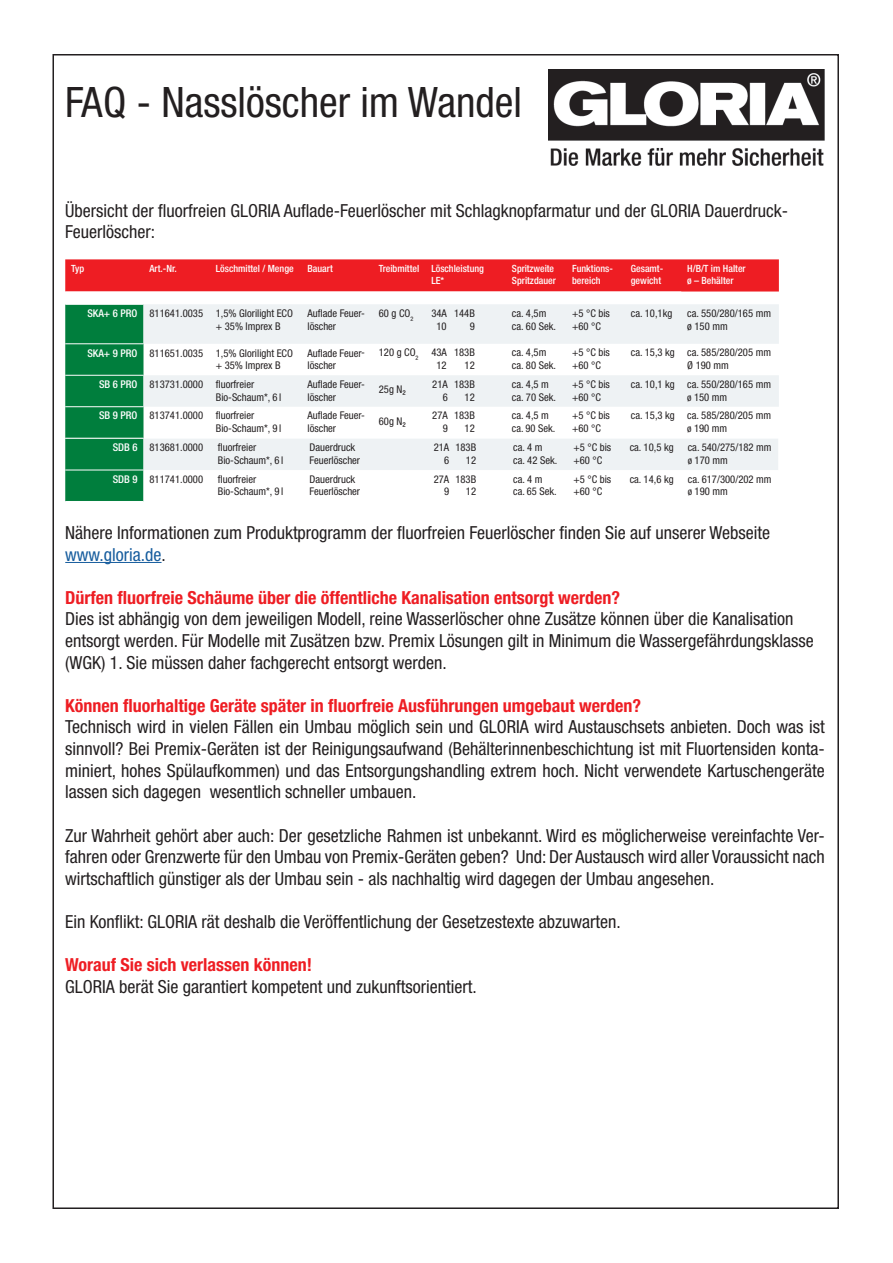
<style>
.page{position:relative;width:893px;height:1263px;background:#fff}
.page>*{position:absolute;margin:0;border:0;box-sizing:border-box;transform-origin:0 0}
.t1{font:condensed 42px "Helvetica Neue";color:#231f20}
.t2{font:condensed 18px/21.6px "Helvetica Neue";color:#231f20}
.t3{font:700 condensed 18px "Helvetica Neue";color:#ee1d23}
.t4{font:condensed 10.65px/12.8px "Helvetica Neue LT Pro";color:#231f20}
.t5{font:condensed 10.5px "Helvetica Neue LT Pro";color:#231f20}
.t6{font:500 condensed 9.9px/11.4px "Helvetica Neue LT Pro";color:#fff}
.s1{font-weight:500;color:#fff}
.s2{font-size:9.9px}
.s3{color:#175d9e}
</style>
<div class="page">
<img style="left:548px;top:69px;width:277px;height:97px">
<hr style="left:65px;top:562px;width:97px;height:1px;background:#175d9e">
<div style="left:65px;top:259px;width:714px;height:32px;background:#ee1d23"></div>
<svg style="left:65px;top:291px;width:714px;height:1px"></svg>
<svg style="left:65px;top:305px;width:713px;height:196px"></svg>
<svg style="left:143px;top:304px;width:636px;height:103px;fill:#eef2f4"></svg>
<hr style="left:65px;top:406px;width:78px;height:1px;background:#fff">
<hr style="left:65px;top:438px;width:78px;height:1px;background:#fff">
<hr style="left:65px;top:343px;width:78px;height:1px;background:#fff">
<hr style="left:65px;top:375px;width:78px;height:1px;background:#fff">
<h1 class="t1" style="left:65px;top:77px;width:458px">FAQ - Nasslöscher im Wandel</h1>
<p class="t2" style="left:65px;top:199px;width:724px">Übersicht der fluorfreien GLORIA Auflade-Feuerlöscher mit Schlagknopfarmatur und der GLORIA Dauerdruck-<br>Feuerlöscher:</p>
<p class="t6" style="left:71px;top:263px;width:14px">Typ</p>
<p class="t6" style="left:149px;top:263px;width:29px">Art.-Nr.</p>
<p class="t6" style="left:216px;top:263px;width:79px">Löschmittel / Menge</p>
<p class="t6" style="left:308px;top:263px;width:27px">Bauart</p>
<p class="t6" style="left:431px;top:263px;width:54px;text-indent:-53px">Treibmittel Löschleistung<br>LE*</p>
<p class="t6" style="left:512px;top:263px;width:45px">Spritzweite<br>Spritzdauer</p>
<p class="t6" style="left:572px;top:263px;width:42px">Funktions&shy;bereich</p>
<p class="t6" style="left:631px;top:263px;width:34px">Gesamt&shy;gewicht</p>
<p class="t6" style="left:687px;top:263px;width:60px">H/B/T im Halter ø – Behälter</p>
<p class="t4" style="left:216px;top:307px;width:79px;text-indent:-128px"><span class="s1">SKA+ 6 PRO</span> 811641.0035 1,5% Glorilight ECO + 35% Imprex B</p>
<p class="t4" style="left:308px;top:307px;width:59px">Auflade Feuer&shy;löscher</p>
<p class="t4" style="left:379px;top:307px;width:36px">60 g CO<sub>2</sub></p>
<p class="t4" style="left:436px;top:307px;width:40px;text-indent:-5px">34A 144B<br>10</p>
<p class="t4" style="left:512px;top:307px;width:46px">ca. 4,5m ca. 60 Sek.</p>
<p class="t4" style="left:572px;top:307px;width:39px">+5 °C bis +60 °C</p>
<p class="t4" style="left:631px;top:307px;width:43px">ca. 10,1kg</p>
<p class="t4" style="left:687px;top:307px;width:85px">ca. 550/280/165 mm ø 150 mm</p>
<p class="t4" style="left:470px;top:319px;width:7px">9</p>
<p class="t4" style="left:216px;top:346px;width:79px;text-indent:-128px"><span class="s1">SKA+ 9 PRO</span> 811651.0035 1,5% Glorilight ECO + 35% Imprex B</p>
<p class="t4" style="left:308px;top:346px;width:59px">Auflade Feuer&shy;löscher</p>
<p class="t4" style="left:436px;top:346px;width:40px;text-indent:-58px">120 g CO<sub>2</sub> 43A 183B<br>12</p>
<p class="t4" style="left:465px;top:359px;width:12px">12</p>
<p class="t4" style="left:216px;top:378px;width:67px;text-indent:-117px"><span class="s1">SB 6 PRO</span> 813731.0000 fluorfreier<br>Bio-Schaum*, 6 l</p>
<p class="t4" style="left:308px;top:378px;width:59px">Auflade Feuer&shy;löscher</p>
<p class="t4" style="left:379px;top:383px;width:25px">25g N</p>
<p class="t5" style="left:402px;top:389px;width:5px">²</p>
<p class="t4" style="left:443px;top:378px;width:34px;text-indent:-10px">21A 183B<br>6</p>
<p class="t4" style="left:465px;top:390px;width:12px">12</p>
<p class="t4" style="left:216px;top:409px;width:67px;text-indent:-117px"><span class="s1">SB 9 PRO</span> 813741.0000 fluorfreier<br>Bio-Schaum*, 9 l</p>
<p class="t4" style="left:308px;top:409px;width:59px">Auflade Feuer&shy;löscher</p>
<p class="t4" style="left:379px;top:414px;width:25px">60g N</p>
<p class="t5" style="left:402px;top:421px;width:5px">²</p>
<p class="t4" style="left:443px;top:409px;width:34px;text-indent:-10px">27A 183B<br>9</p>
<p class="t4" style="left:465px;top:422px;width:12px">12</p>
<p class="t4" style="left:113px;top:441px;width:92px"><span class="s1">SDB 6</span> 813681.0000</p>
<p class="t4" style="left:218px;top:441px;width:67px">fluorfreier<br>Bio-Schaum*, 6 l</p>
<p class="t4" style="left:310px;top:441px;width:52px">Dauerdruck<br>Feuerlöscher</p>
<p class="t4" style="left:444px;top:441px;width:34px;text-indent:-10px">21A 183B<br>6</p>
<p class="t4" style="left:466px;top:454px;width:12px">12</p>
<p class="t4" style="left:512px;top:346px;width:46px">ca. 4,5m ca. 80 Sek.</p>
<p class="t4" style="left:572px;top:346px;width:39px">+5 °C bis +60 °C</p>
<p class="t4" style="left:687px;top:346px;width:85px;text-indent:-56px">ca. 15,3 kg ca. 585/280/205 mm<br>Ø 190 mm</p>
<p class="t4" style="left:512px;top:378px;width:46px">ca. 4,5 m ca. 70 Sek.</p>
<p class="t4" style="left:572px;top:378px;width:39px">+5 °C bis +60 °C</p>
<p class="t4" style="left:687px;top:378px;width:85px;text-indent:-56px">ca. 10,1 kg ca. 550/280/165 mm <span class="s2">ø</span> 150 mm</p>
<p class="t4" style="left:512px;top:409px;width:45px">ca. 4,5 m ca. 90 Sek.</p>
<p class="t4" style="left:572px;top:409px;width:39px">+5 °C bis +60 °C</p>
<p class="t4" style="left:687px;top:409px;width:85px;text-indent:-56px">ca. 15,3 kg ca. 585/280/205 mm <span class="s2">ø</span> 190 mm</p>
<p class="t4" style="left:513px;top:441px;width:46px">ca. 4 m<br>ca. 42 Sek.</p>
<p class="t4" style="left:573px;top:441px;width:39px">+5 °C bis +60 °C</p>
<p class="t4" style="left:630px;top:441px;width:46px">ca. 10,5 kg</p>
<p class="t4" style="left:688px;top:441px;width:85px">ca. 540/275/182 mm <span class="s2">ø</span> 170 mm</p>
<p class="t4" style="left:513px;top:472px;width:45px">ca. 4 m ca. 65 Sek.</p>
<p class="t4" style="left:573px;top:472px;width:39px">+5 °C bis +60 °C</p>
<p class="t4" style="left:630px;top:472px;width:46px">ca. 14,6 kg</p>
<p class="t4" style="left:688px;top:472px;width:85px">ca. 617/300/202 mm <span class="s2">ø</span> 190 mm</p>
<p class="t2" style="left:65px;top:522px;width:706px">Nähere Informationen zum Produktprogramm der fluorfreien Feuerlöscher finden Sie auf unserer Webseite <span class="s3">www.gloria.de</span>.</p>
<p class="t3" style="left:65px;top:586px;width:556px">Dürfen fluorfreie Schäume über die öffentliche Kanalisation entsorgt werden?</p>
<p class="t2" style="left:65px;top:608px;width:750px">Dies ist abhängig von dem jeweiligen Modell, reine Wasserlöscher ohne Zusätze können über die Kanalisation entsorgt werden. Für Modelle mit Zusätzen bzw. Premix Lösungen gilt in Minimum die Wassergefährdungsklasse (WGK) 1. Sie müssen daher fachgerecht entsorgt werden.</p>
<p class="t3" style="left:65px;top:694px;width:577px">Können fluorhaltige Geräte später in fluorfreie Ausführungen umgebaut werden?</p>
<p class="t2" style="left:65px;top:716px;width:761px;text-align:justify">Technisch wird in vielen Fällen ein Umbau möglich sein und GLORIA wird Austauschsets anbieten. Doch was ist sinnvoll? Bei Premix-Geräten ist der Reinigungsaufwand (Behälterinnenbeschichtung ist mit Fluortensiden konta&shy;miniert, hohes Spülaufkommen) und das Entsorgungshandling extrem hoch. Nicht verwendete Kartuschengeräte lassen sich dagegen wesentlich schneller umbauen.</p>
<p class="t2" style="left:65px;top:824px;width:761px;text-align:justify">Zur Wahrheit gehört aber auch: Der gesetzliche Rahmen ist unbekannt. Wird es möglicherweise vereinfachte Ver&shy;fahren oder Grenzwerte für den Umbau von Premix-Geräten geben? Und: Der Austausch wird aller Voraussicht nach wirtschaftlich günstiger als der Umbau sein - als nachhaltig wird dagegen der Umbau angesehen.</p>
<p class="t2" style="left:65px;top:911px;width:557px">Ein Konflikt: GLORIA rät deshalb die Veröffentlichung der Gesetzestexte abzuwarten.</p>
<p class="t3" style="left:65px;top:954px;width:248px">Worauf Sie sich verlassen können!</p>
<p class="t2" style="left:65px;top:975px;width:413px">GLORIA berät Sie garantiert kompetent und zukunftsorientiert.</p>
<p class="t4" style="left:113px;top:472px;width:92px"><span class="s1">SDB 9</span> 811741.0000</p>
<p class="t4" style="left:218px;top:472px;width:67px">fluorfreier<br>Bio-Schaum*, 9 l</p>
<p class="t4" style="left:310px;top:472px;width:52px">Dauerdruck<br>Feuerlöscher</p>
<p class="t4" style="left:444px;top:472px;width:34px;text-indent:-10px">27A 183B<br>9</p>
<p class="t4" style="left:466px;top:485px;width:12px">12</p>
</div>
